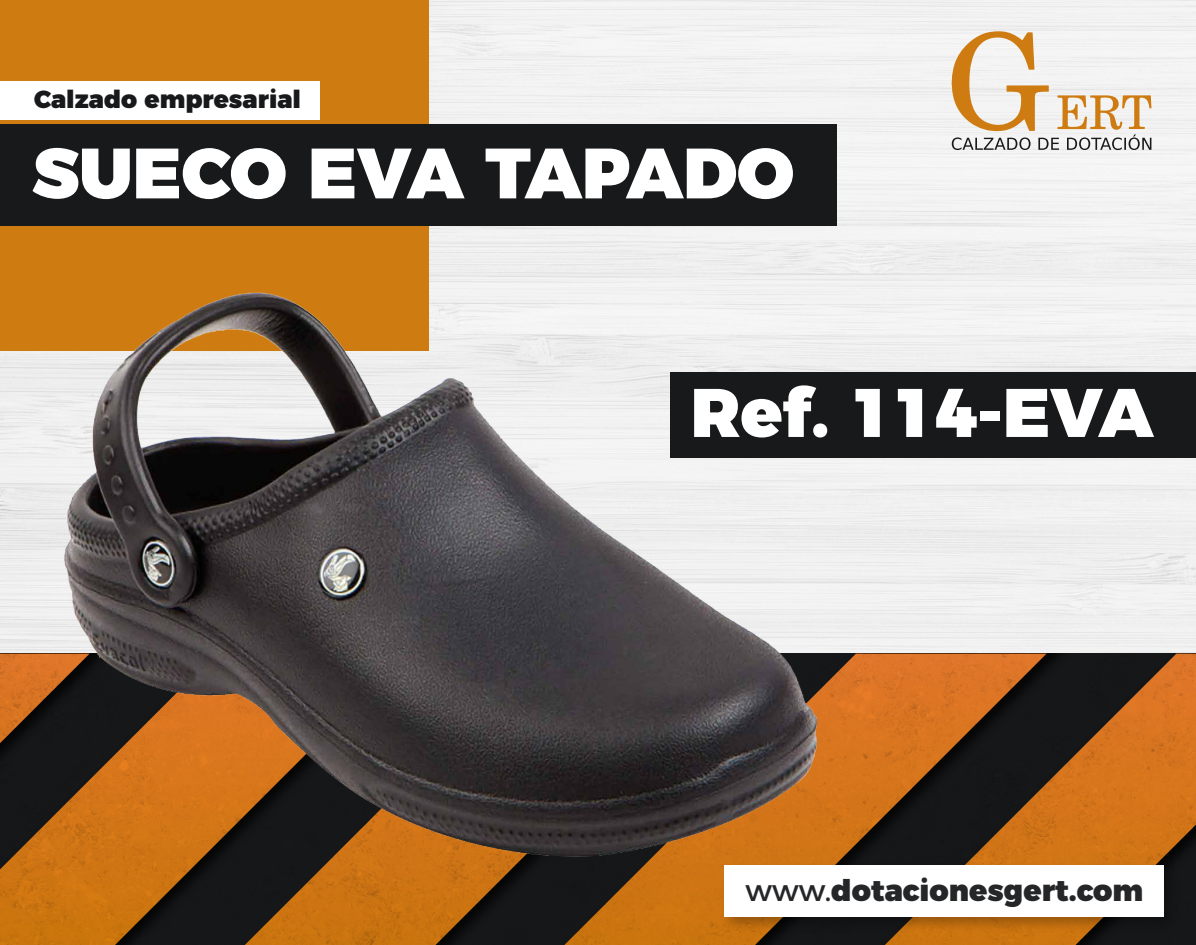
<style>
.page{position:relative;width:1196px;height:945px;background:#fff}
.page>*{position:absolute;margin:0;border:0;box-sizing:border-box;transform-origin:0 0}
.t1{font:900 71.05px "Montserrat";color:#fff}
.t2{font:900 68.6px "Montserrat";color:#fff}
.t3{font:900 29.75px "Montserrat";color:#252628}
.t4{font:900 24.76px "Montserrat";color:#18191b}
.s1{font-weight:400}
</style>
<div class="page">
<div style="left:0;top:0;width:1195px;height:654px;background:#f1f1f1"></div>
<img style="left:0;top:744px;width:206px;height:201px">
<svg style="left:0;top:654px;width:55px;height:90px;background:#99541e"></svg>
<svg style="left:244px;top:870px;width:292px;height:75px;background:#8a5213"></svg>
<svg style="left:563px;top:870px;width:320px;height:75px;background:#925612"></svg>
<svg style="left:883px;top:654px;width:312px;height:291px;background:#8c501a"></svg>
<div style="left:0;top:0;width:428px;height:351px;background:#ce7c11"></div>
<svg style="left:950px;top:31px;width:201px;height:120px"></svg>
<div style="left:0;top:125px;width:836px;height:101px;background:#18191b"></div>
<div style="left:0;top:81px;width:319px;height:39px;background:#fff"></div>
<img style="left:717px;top:858px;width:465px;height:78px">
<div style="left:724px;top:865px;width:439px;height:52px;background:#fff"></div>
<div style="left:670px;top:372px;width:525px;height:86px;background:#18191b"></div>
<img style="left:55px;top:277px;width:957px;height:593px">
<p class="t4" style="left:34px;top:79px;width:268px">Calzado empresarial</p>
<h1 class="t1" style="left:32px;top:113px;width:763px">SUECO EVA TAPADO</h1>
<h2 class="t2" style="left:690px;top:355px;width:464px">Ref. 114-EVA</h2>
<p class="t3" style="left:745px;top:866px;width:399px"><span class="s1">www.</span>dotacionesgert.com</p>
</div>
